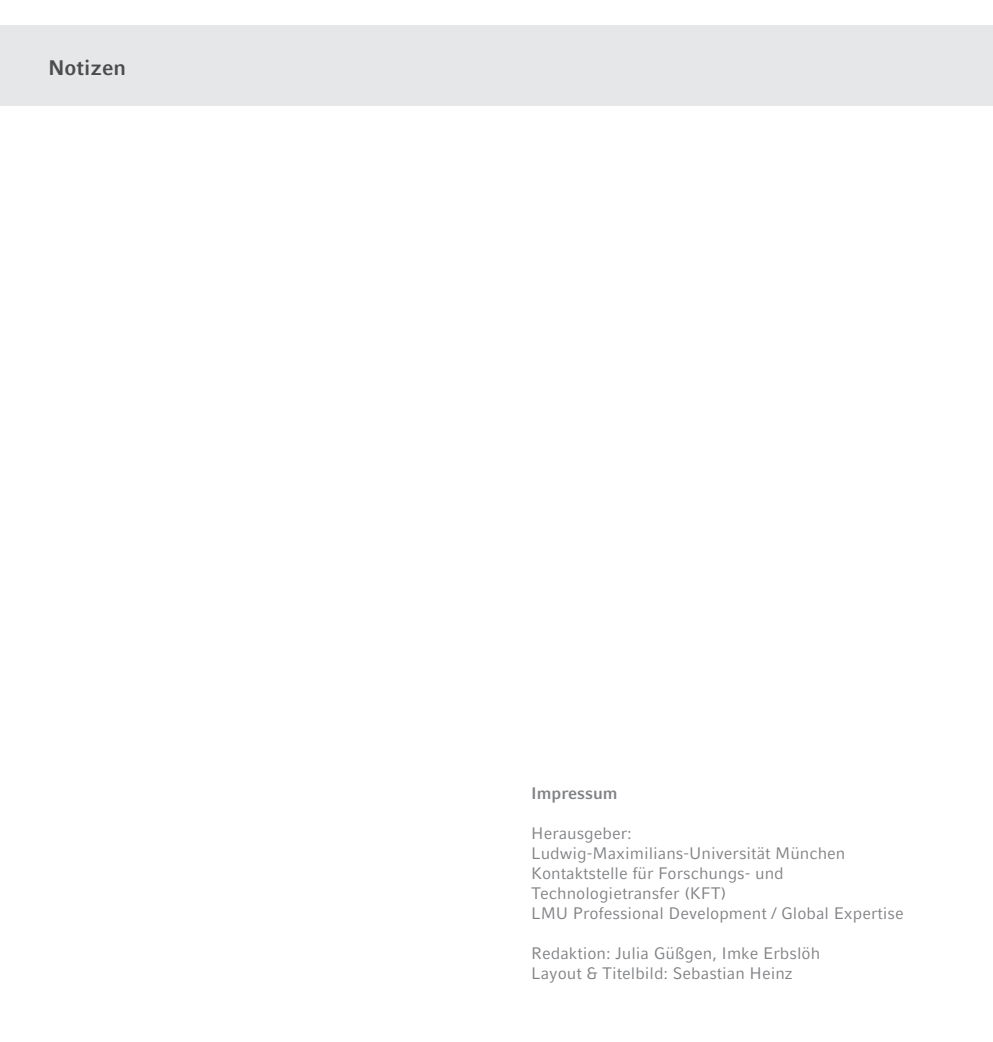
<style>
.page{position:relative;width:993px;height:1042px;background:#fff}
.page>*{position:absolute;margin:0;border:0;box-sizing:border-box;transform-origin:0 0}
.t1{font:700 21px "LMU Compatil Fact";color:#4b4c4d}
.t2{font:16.62px "LMU Compatil Fact";color:#808285}
.t3{font:700 16.62px "LMU Compatil Fact";color:#808285}
</style>
<div class="page">
<div style="left:0;top:25px;width:496px;height:80px;background:#e6e7e9"></div>
<div style="left:496px;top:25px;width:496px;height:80px;background:#e6e7e9"></div>
<p class="t1" style="left:48px;top:56px;width:79px">Notizen</p>
<p class="t3" style="left:531px;top:784px;width:88px">Impressum</p>
<p class="t2" style="left:531px;top:823px;width:102px">Herausgeber:</p>
<p class="t2" style="left:531px;top:843px;width:315px">Ludwig-Maximilians-Universität München</p>
<p class="t2" style="left:531px;top:863px;width:254px">Kontaktstelle für Forschungs- und</p>
<p class="t2" style="left:531px;top:883px;width:196px">Technologietransfer (KFT)</p>
<p class="t2" style="left:531px;top:903px;width:374px">LMU Professional Development / Global Expertise</p>
<p class="t2" style="left:531px;top:943px;width:290px">Redaktion: Julia Güßgen, Imke Erbslöh</p>
<p class="t2" style="left:531px;top:963px;width:263px">Layout &amp; Titelbild: Sebastian Heinz</p>
</div>
